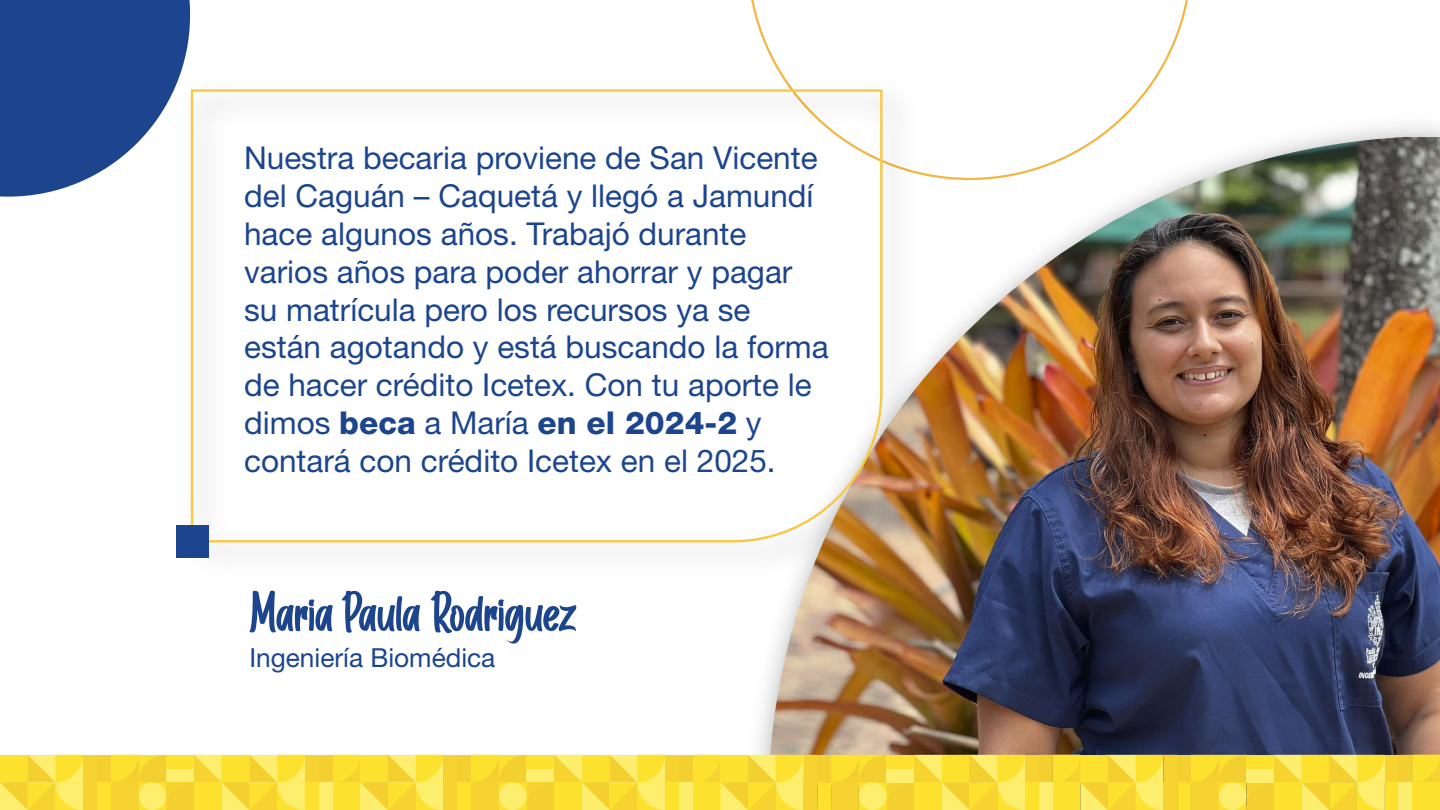
<style>
.page{position:relative;width:1440px;height:810px;background:#fff}
.page>*{position:absolute;margin:0;border:0;box-sizing:border-box;transform-origin:0 0}
.t1{font:53.25px "Born Pink";color:#1c458e}
.t2{font:31.5px/37.8px "Helvetica Neue LT Std";color:#1c458e}
.t3{font:26.25px "Helvetica Neue LT Std";color:#1c458e}
.s1{font-weight:800}
</style>
<div class="page">
<svg style="left:751px;top:0;width:437px;height:103px"></svg>
<img style="left:768px;top:137px;width:672px;height:618px">
<div style="left:665px;top:755px;width:14px;height:27px;background:#f6d330"></div>
<div style="left:679px;top:755px;width:14px;height:27px;background:#f4cf30"></div>
<div style="left:665px;top:782px;width:14px;height:28px;background:#fce22f"></div>
<div style="left:679px;top:782px;width:14px;height:28px;background:#fdef6d"></div>
<svg style="left:471px;top:755px;width:194px;height:55px;background:#f9df3f"></svg>
<div style="left:443px;top:755px;width:14px;height:27px;background:#f6d330"></div>
<div style="left:457px;top:755px;width:14px;height:27px;background:#f4cf30"></div>
<div style="left:443px;top:782px;width:14px;height:28px;background:#f6d330"></div>
<div style="left:457px;top:782px;width:14px;height:28px;background:#fce22f"></div>
<svg style="left:333px;top:755px;width:110px;height:55px;background:#fae13e"></svg>
<div style="left:305px;top:755px;width:14px;height:27px;background:#f6d330"></div>
<div style="left:319px;top:755px;width:14px;height:27px;background:#f4cf30"></div>
<div style="left:305px;top:782px;width:14px;height:28px;background:#fce22f"></div>
<div style="left:319px;top:782px;width:14px;height:28px;background:#fdef6d"></div>
<svg style="left:111px;top:755px;width:194px;height:55px;background:#f9df3f"></svg>
<div style="left:83px;top:755px;width:14px;height:27px;background:#f6d330"></div>
<div style="left:97px;top:755px;width:14px;height:27px;background:#f4cf30"></div>
<svg style="left:0;top:755px;width:83px;height:55px;background:#fae144"></svg>
<div style="left:83px;top:782px;width:14px;height:28px;background:#f6d330"></div>
<div style="left:97px;top:782px;width:14px;height:28px;background:#fce22f"></div>
<div style="left:1412px;top:782px;width:28px;height:28px;background:#fce22f"></div>
<svg style="left:1412px;top:755px;width:28px;height:27px"></svg>
<div style="left:1385px;top:755px;width:13px;height:27px;background:#f6d330"></div>
<div style="left:1398px;top:755px;width:14px;height:27px;background:#f4cf30"></div>
<div style="left:1385px;top:782px;width:13px;height:28px;background:#fce22f"></div>
<div style="left:1398px;top:782px;width:14px;height:28px;background:#fdef6d"></div>
<svg style="left:1191px;top:755px;width:194px;height:55px;background:#f9df3f"></svg>
<div style="left:1163px;top:755px;width:14px;height:27px;background:#f6d330"></div>
<div style="left:1177px;top:755px;width:14px;height:27px;background:#f4cf30"></div>
<div style="left:1163px;top:782px;width:14px;height:28px;background:#f6d330"></div>
<div style="left:1177px;top:782px;width:14px;height:28px;background:#fce22f"></div>
<svg style="left:1053px;top:755px;width:110px;height:55px;background:#fae13e"></svg>
<div style="left:1025px;top:755px;width:14px;height:27px;background:#f6d330"></div>
<div style="left:1039px;top:755px;width:14px;height:27px;background:#f4cf30"></div>
<div style="left:1025px;top:782px;width:14px;height:28px;background:#fce22f"></div>
<div style="left:1039px;top:782px;width:14px;height:28px;background:#fdef6d"></div>
<svg style="left:831px;top:755px;width:194px;height:55px;background:#f9df40"></svg>
<div style="left:804px;top:755px;width:13px;height:27px;background:#f6d330"></div>
<div style="left:817px;top:755px;width:14px;height:27px;background:#f4cf30"></div>
<svg style="left:693px;top:755px;width:111px;height:55px;background:#fae13e"></svg>
<div style="left:804px;top:782px;width:13px;height:28px;background:#f6d330"></div>
<div style="left:817px;top:782px;width:14px;height:28px;background:#fce22f"></div>
<svg style="left:0;top:0;width:190px;height:197px;background:#395d9c"></svg>
<img style="left:167px;top:66px;width:764px;height:525px">
<svg style="left:190px;top:88px;width:694px;height:456px"></svg>
<div style="left:176px;top:525px;width:32px;height:33px;background:#1c458e"></div>
<p class="t2" style="left:244px;top:139px;width:586px">Nuestra becaria proviene de San Vicente del Caguán – Caquetá y llegó a Jamundí hace algunos años. Trabajó durante varios años para poder ahorrar y pagar su matrícula pero los recursos ya se están agotando y está buscando la forma de hacer crédito Icetex. Con tu aporte le dimos <span class="s1">beca</span> a María <span class="s1">en el 2024-2</span> y contará con crédito Icetex en el 2025.</p>
<h1 class="t1" style="left:249px;top:585px;width:327px">Maria Paula Rodriguez</h1>
<p class="t3" style="left:249px;top:642px;width:247px">Ingeniería Biomédica</p>
</div>
